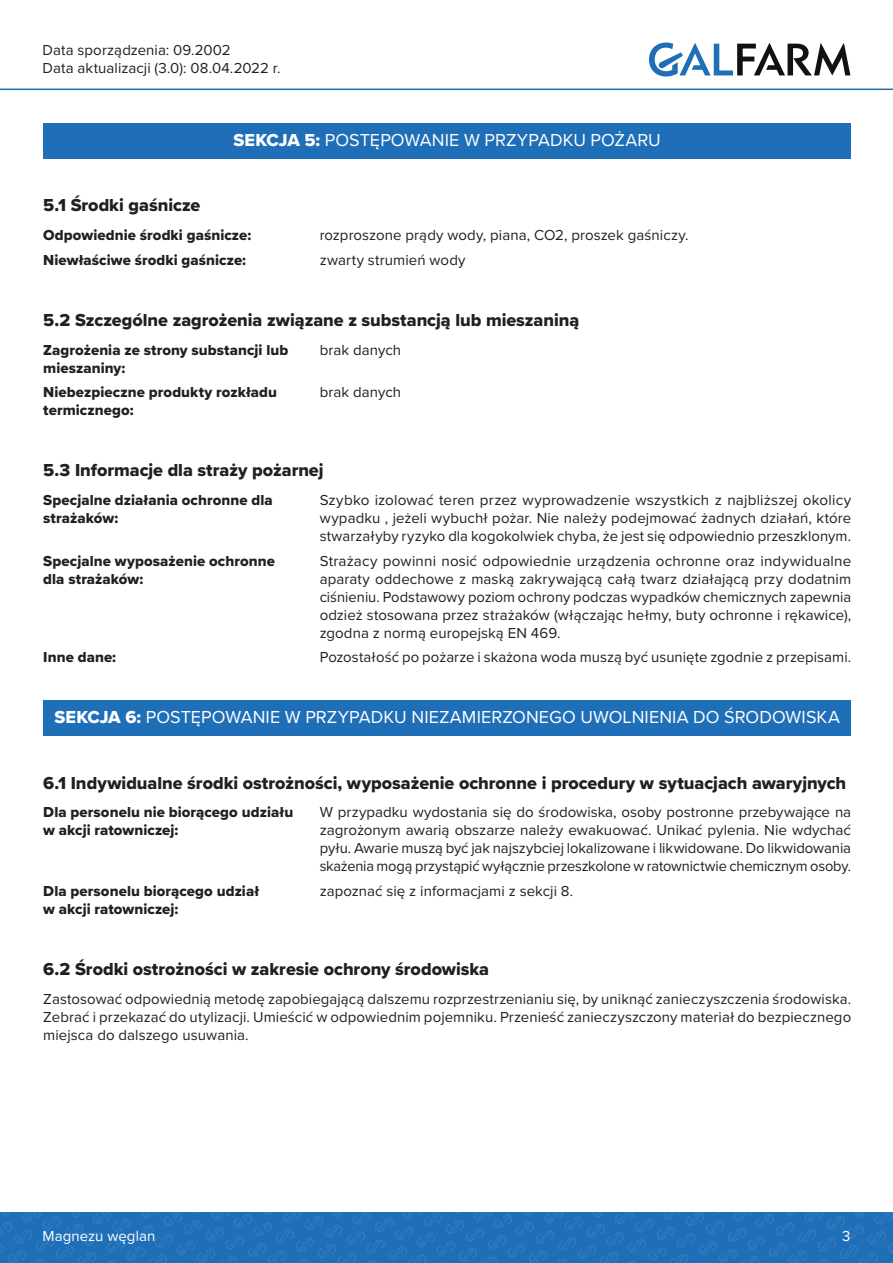
<style>
.page{position:relative;width:893px;height:1263px;background:#fff}
.page>*{position:absolute;margin:0;border:0;box-sizing:border-box;transform-origin:0 0}
.Punkty{font:18px "Proxima Nova Extrabld";color:#231f20}
.Sekcje{font:18px "Proxima Nova";letter-spacing:.005em;color:#fff}
.Dzielowy{font:15px/18px "Proxima Nova";letter-spacing:.005em;color:#231f20;text-align:justify}
.Dzielowy_lewa{font:15px/18px "Proxima Nova Extrabld";letter-spacing:.005em;color:#231f20}
.t1{font:15px "Proxima Nova";letter-spacing:.005em;color:#fff}
.s1{font-family:"Proxima Nova Extrabld"}
</style>
<div class="page">
<svg style="left:0;top:1212px;width:893px;height:51px;background:#2170b8"></svg>
<svg style="left:649px;top:43px;width:201px;height:34px"></svg>
<hr style="left:0;top:89px;width:893px;height:1px;background:#1f6fb8">
<div style="left:43px;top:123px;width:808px;height:35px;background:#1f6fb8"></div>
<div style="left:43px;top:701px;width:808px;height:35px;background:#1f6fb8"></div>
<p class="Dzielowy" style="left:43px;top:40px;width:239px">Data sporządzenia: 09.2002<br>Data aktualizacji (3.0): 08.04.2022 r.</p>
<p class="Sekcje" style="left:234px;top:127px;width:429px"><span class="s1">SEKCJA 5:</span> POSTĘPOWANIE W PRZYPADKU POŻARU</p>
<p class="Punkty" style="left:43px;top:192px;width:159px">5.1 Środki gaśnicze</p>
<p class="Dzielowy_lewa" style="left:43px;top:226px;width:209px">Odpowiednie środki gaśnicze:</p>
<p class="Dzielowy" style="left:320px;top:225px;width:370px">rozproszone prądy wody, piana, CO2, proszek gaśniczy.</p>
<p class="Dzielowy_lewa" style="left:43px;top:251px;width:204px">Niewłaściwe środki gaśnicze:</p>
<p class="Dzielowy" style="left:320px;top:250px;width:147px">zwarty strumień wody</p>
<p class="Punkty" style="left:43px;top:306px;width:538px">5.2 Szczególne zagrożenia związane z substancją lub mieszaniną</p>
<p class="Dzielowy_lewa" style="left:43px;top:340px;width:247px">Zagrożenia ze strony substancji lub mieszaniny:</p>
<p class="Dzielowy" style="left:320px;top:340px;width:83px">brak danych</p>
<p class="Dzielowy_lewa" style="left:43px;top:383px;width:235px">Niebezpieczne produkty rozkładu termicznego:</p>
<p class="Dzielowy" style="left:320px;top:383px;width:83px">brak danych</p>
<p class="Punkty" style="left:43px;top:457px;width:282px">5.3 Informacje dla straży pożarnej</p>
<p class="Dzielowy_lewa" style="left:43px;top:491px;width:231px">Specjalne działania ochronne dla strażaków:</p>
<p class="Dzielowy" style="left:320px;top:490px;width:533px">Szybko izolować teren przez wyprowadzenie wszystkich z najbliższej okolicy wypadku , jeżeli wybuchł pożar. Nie należy podejmować żadnych działań, które stwarzałyby ryzyko dla kogokolwiek chyba, że jest się odpowiednio przeszklonym.</p>
<p class="Dzielowy_lewa" style="left:43px;top:551px;width:233px">Specjalne wyposażenie ochronne dla strażaków:</p>
<p class="Dzielowy" style="left:320px;top:551px;width:533px">Strażacy powinni nosić odpowiednie urządzenia ochronne oraz indywidualne aparaty oddechowe z maską zakrywającą całą twarz działającą przy dodatnim ciśnieniu. Podstawowy poziom ochrony podczas wypadków chemicznych zapewnia odzież stosowana przez strażaków (włączając hełmy, buty ochronne i rękawice), zgodna z normą europejską EN 469.</p>
<p class="Dzielowy_lewa" style="left:43px;top:648px;width:74px">Inne dane:</p>
<p class="Dzielowy" style="left:320px;top:648px;width:533px">Pozostałość po pożarze i skażona woda muszą być usunięte zgodnie z przepisami.</p>
<p class="Sekcje" style="left:55px;top:704px;width:787px"><span class="s1">SEKCJA 6:</span> POSTĘPOWANIE W PRZYPADKU NIEZAMIERZONEGO UWOLNIENIA DO ŚRODOWISKA</p>
<p class="Punkty" style="left:43px;top:769px;width:804px">6.1 Indywidualne środki ostrożności, wyposażenie ochronne i procedury w sytuacjach awaryjnych</p>
<p class="Dzielowy_lewa" style="left:43px;top:803px;width:252px">Dla personelu nie biorącego udziału w akcji ratowniczej:</p>
<p class="Dzielowy" style="left:320px;top:803px;width:533px">W przypadku wydostania się do środowiska, osoby postronne przebywające na zagrożonym awarią obszarze należy ewakuować. Unikać pylenia. Nie wdychać pyłu. Awarie muszą być jak najszybciej lokalizowane i likwidowane. Do likwidowania skażenia mogą przystąpić wyłącznie przeszkolone w ratownictwie chemicznym osoby.</p>
<p class="Dzielowy_lewa" style="left:43px;top:882px;width:217px">Dla personelu biorącego udział w akcji ratowniczej:</p>
<p class="Dzielowy" style="left:320px;top:881px;width:255px">zapoznać się z informacjami z sekcji 8.</p>
<p class="Punkty" style="left:43px;top:956px;width:447px">6.2 Środki ostrożności w zakresie ochrony środowiska</p>
<p class="Dzielowy" style="left:43px;top:989px;width:809px">Zastosować odpowiednią metodę zapobiegającą dalszemu rozprzestrzenianiu się, by uniknąć zanieczyszczenia środowiska.<br>Zebrać i przekazać do utylizacji. Umieścić w odpowiednim pojemniku. Przenieść zanieczyszczony materiał do bezpiecznego miejsca do dalszego usuwania.</p>
<p class="t1" style="left:43px;top:1224px;width:114px">Magnezu węglan</p>
<p class="t1" style="left:842px;top:1224px;width:10px">3</p>
</div>
